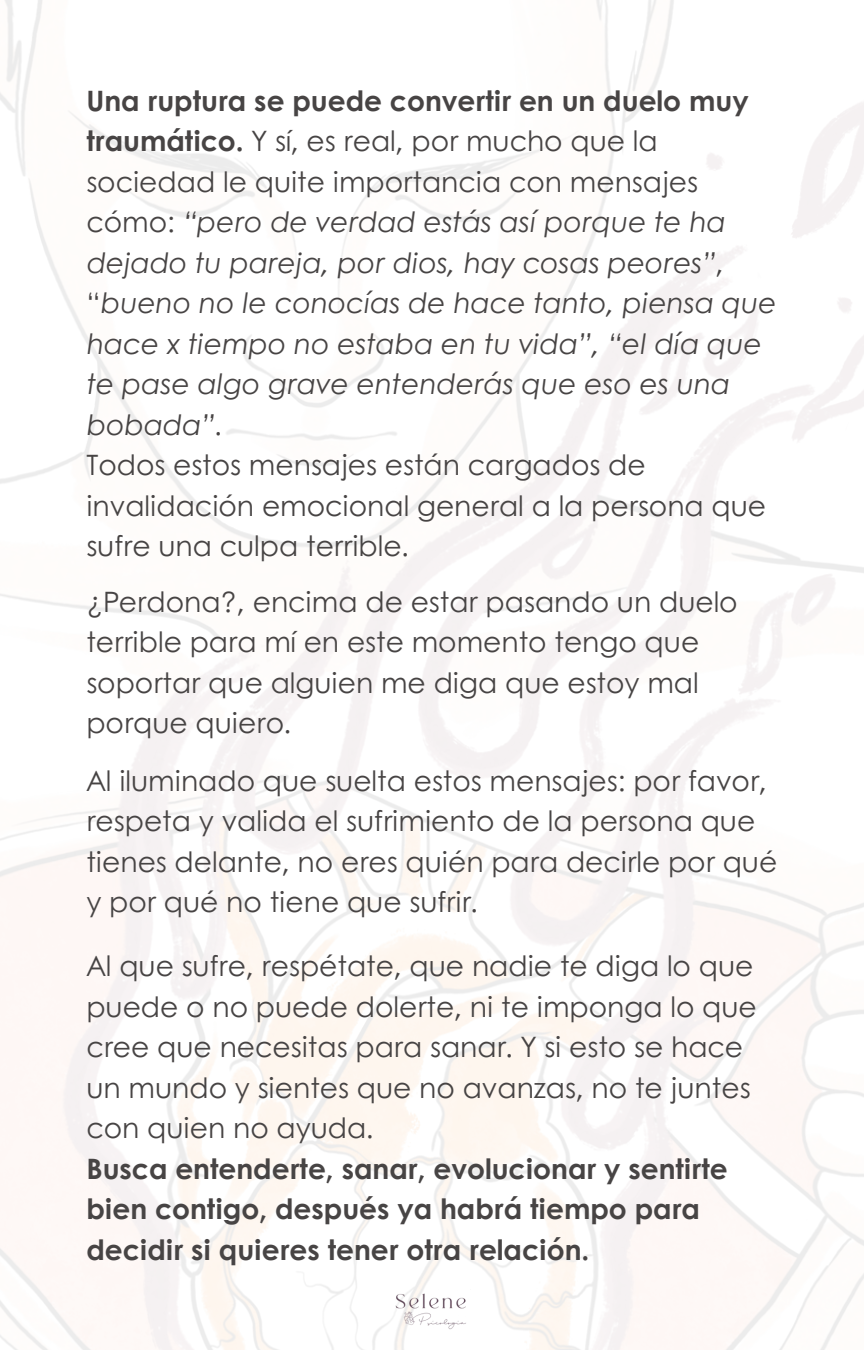
<style>
.page{position:relative;width:864px;height:1350px;background:#fff}
.page>*{position:absolute;margin:0;border:0;box-sizing:border-box;transform-origin:0 0}
.t1{font:28.12px/40.5px "Century Gothic";color:#474444}
.t2{font:italic 28.12px/40.5px "Century Gothic";color:#474444}
.t3{font:700 28.12px/40.5px "Century Gothic";color:#474444}
.s1{font-weight:700;font-style:normal}
.s2{font-style:normal}
</style>
<div class="page">
<img style="left:394px;top:1289px;width:73px;height:41px">
<p class="t2" style="left:86px;top:79px;width:691px"><span class="s1">Una ruptura se puede convertir en un duelo muy traumático.</span> <span class="s2">Y sí, es real, por mucho que la sociedad le quite importancia con mensajes cómo:</span> “pero de verdad estás así porque te ha dejado tu pareja, por dios, hay cosas peores”<span class="s2">, “</span>bueno no le conocías de hace tanto, piensa que hace x tiempo no estaba en tu vida”, “el día que te pase algo grave entenderás que eso es una bobada”<span class="s2">.</span></p>
<p class="t1" style="left:86px;top:443px;width:681px">Todos estos mensajes están cargados de invalidación emocional general a la persona que sufre una culpa terrible.</p>
<p class="t1" style="left:86px;top:580px;width:653px">¿Perdona?, encima de estar pasando un duelo terrible para mí en este momento tengo que soportar que alguien me diga que estoy mal porque quiero.</p>
<p class="t1" style="left:86px;top:759px;width:692px">Al iluminado que suelta estos mensajes: por favor, respeta y valida el sufrimiento de la persona que tienes delante, no eres quién para decirle por qué y por qué no tiene que sufrir.</p>
<p class="t1" style="left:86px;top:945px;width:672px">Al que sufre, respétate, que nadie te diga lo que puede o no puede dolerte, ni te imponga lo que cree que necesitas para sanar. Y si esto se hace un mundo y sientes que no avanzas, no te juntes con quien no ayuda.</p>
<p class="t3" style="left:86px;top:1147px;width:643px">Busca entenderte, sanar, evolucionar y sentirte bien contigo, después ya habrá tiempo para decidir si quieres tener otra relación.</p>
</div>
